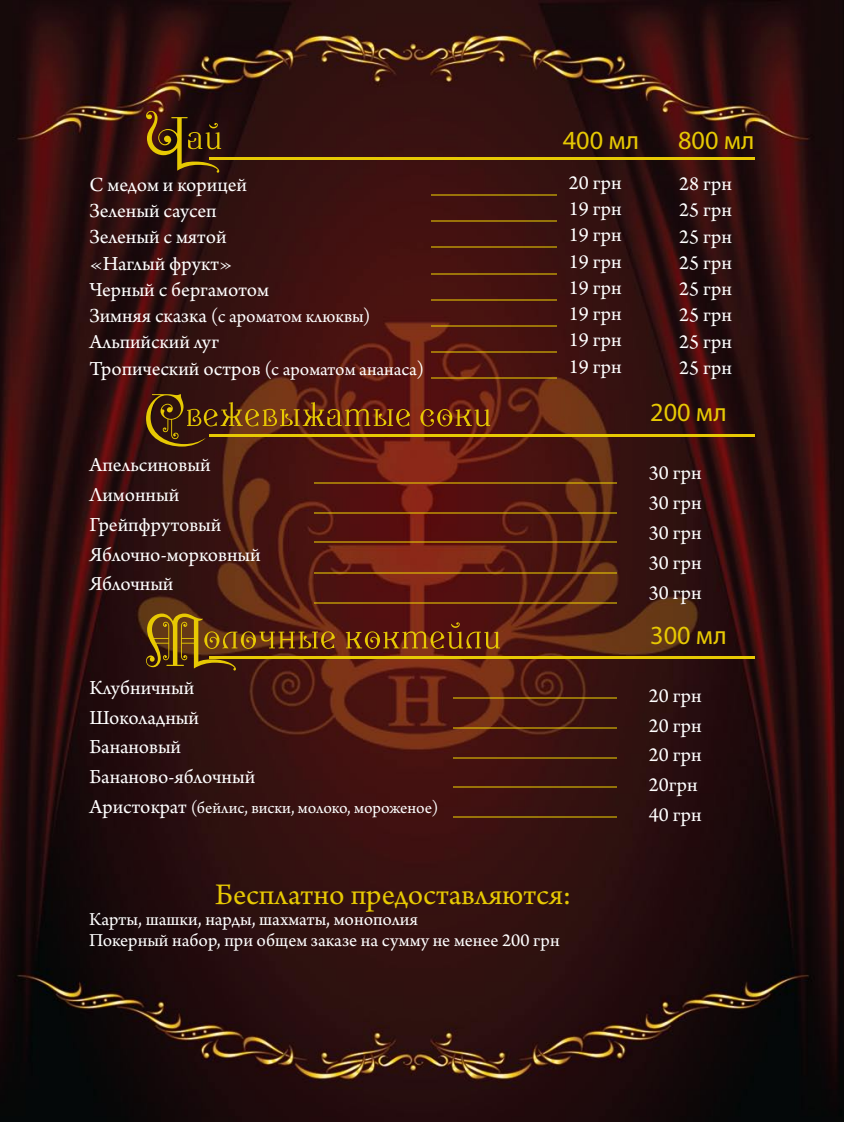
<style>
.page{position:relative;width:844px;height:1122px;background:#fff}
.page>*{position:absolute;margin:0;border:0;box-sizing:border-box;transform-origin:0 0}
.t1{font:59.5px "P22 Kilkenny Initial Cap";color:#e7c903}
.t2{font:31.5px "Arno Pro";color:#e7c903}
.t3{font:26.25px "Myriad Pro";color:#e7c903}
.t4{font:21px/26.2px "Arno Pro";color:#fff}
.t5{font:19.25px/21px "Arno Pro";color:#fff}
.t6{font:17.5px "Arno Pro";letter-spacing:-.005em;color:#fff}
.s1{font-size:21px}
</style>
<div class="page">
<img style="left:0;top:0;width:843px;height:1121px">
<hr style="left:209px;top:157px;width:546px;height:2px;background:#e7c903">
<hr style="left:430px;top:194px;width:126px;height:2px;background:#e7c903">
<hr style="left:430px;top:221px;width:126px;height:1px;background:#e7c903">
<hr style="left:430px;top:247px;width:126px;height:1px;background:#e7c903">
<hr style="left:430px;top:273px;width:126px;height:1px;background:#e7c903">
<hr style="left:430px;top:299px;width:126px;height:1px;background:#e7c903">
<hr style="left:430px;top:351px;width:126px;height:1px;background:#e7c903">
<hr style="left:430px;top:377px;width:126px;height:1px;background:#e7c903">
<hr style="left:430px;top:325px;width:126px;height:1px;background:#e7c903">
<hr style="left:209px;top:434px;width:546px;height:2px;background:#e7c903">
<hr style="left:314px;top:482px;width:302px;height:1px;background:#e7c903">
<hr style="left:314px;top:512px;width:302px;height:1px;background:#e7c903">
<hr style="left:314px;top:572px;width:302px;height:1px;background:#e7c903">
<hr style="left:314px;top:541px;width:302px;height:1px;background:#e7c903">
<hr style="left:314px;top:602px;width:302px;height:1px;background:#e7c903">
<hr style="left:209px;top:656px;width:546px;height:2px;background:#e7c903">
<hr style="left:453px;top:697px;width:163px;height:1px;background:#e7c903">
<hr style="left:453px;top:727px;width:163px;height:1px;background:#e7c903">
<hr style="left:453px;top:786px;width:163px;height:1px;background:#e7c903">
<hr style="left:453px;top:816px;width:163px;height:1px;background:#e7c903">
<hr style="left:453px;top:756px;width:163px;height:2px;background:#e7c903">
<h1 class="t1" style="left:146px;top:105px;width:78px">Ча й</h1>
<p class="t4" style="left:89px;top:172px;width:181px">С медом и корицей<br>Зеленый саусеп<br>Зеленый с мятой «Наглый фрукт»<br>Черный с бергамотом</p>
<p class="t5" style="left:89px;top:307px;width:283px"><span class="s1">Зимняя сказка</span> (с ароматом клюквы)</p>
<p class="t4" style="left:89px;top:330px;width:131px">Альпийский луг</p>
<p class="t5" style="left:89px;top:359px;width:336px"><span class="s1">Тропический остров</span> (с ароматом ананаса)</p>
<p class="t3" style="left:562px;top:124px;width:78px">400 мл</p>
<p class="t3" style="left:678px;top:124px;width:78px">800 мл</p>
<p class="t4" style="left:568px;top:170px;width:54px;text-align:justify">20 грн 19 грн 19 грн 19 грн 19 грн 19 грн 19 грн 19 грн</p>
<p class="t4" style="left:679px;top:172px;width:54px;text-align:justify">28 грн 25 грн 25 грн 25 грн 25 грн 25 грн 25 грн 25 грн</p>
<h1 class="t1" style="left:146px;top:382px;width:347px">Свежевыжатые соки</h1>
<p class="t3" style="left:650px;top:396px;width:78px">200 мл</p>
<p class="t4" style="left:89px;top:451px;width:173px;line-height:29.8px">Апельсиновый<br>Лимонный<br>Грейпфрутовый<br>Яблочно-морковный<br>Яблочный</p>
<p class="t4" style="left:648px;top:459px;width:54px;line-height:29.8px;text-align:justify">30 грн 30 грн 30 грн 30 грн 30 грн</p>
<h1 class="t1" style="left:146px;top:604px;width:356px">Молочные коктейли</h1>
<p class="t3" style="left:650px;top:618px;width:78px">300 мл</p>
<p class="t4" style="left:89px;top:673px;width:167px;line-height:29.8px">Клубничный<br>Шоколадный<br>Банановый<br>Бананово-яблочный</p>
<p class="t6" style="left:89px;top:797px;width:350px"><span class="s1">Аристократ</span> (бейлис, виски, молоко, мороженое)</p>
<h2 class="t2" style="left:215px;top:876px;width:358px">Бесплатно предоставляются:</h2>
<p class="t5" style="left:89px;top:909px;width:472px">Карты, шашки, нарды, шахматы, монополия<br>Покерный набор, при общем заказе на сумму не менее 200 грн</p>
<p class="t4" style="left:648px;top:681px;width:54px;line-height:29.8px">20 грн<br>20 грн<br>20 грн<br>20грн<br>40 грн</p>
</div>
